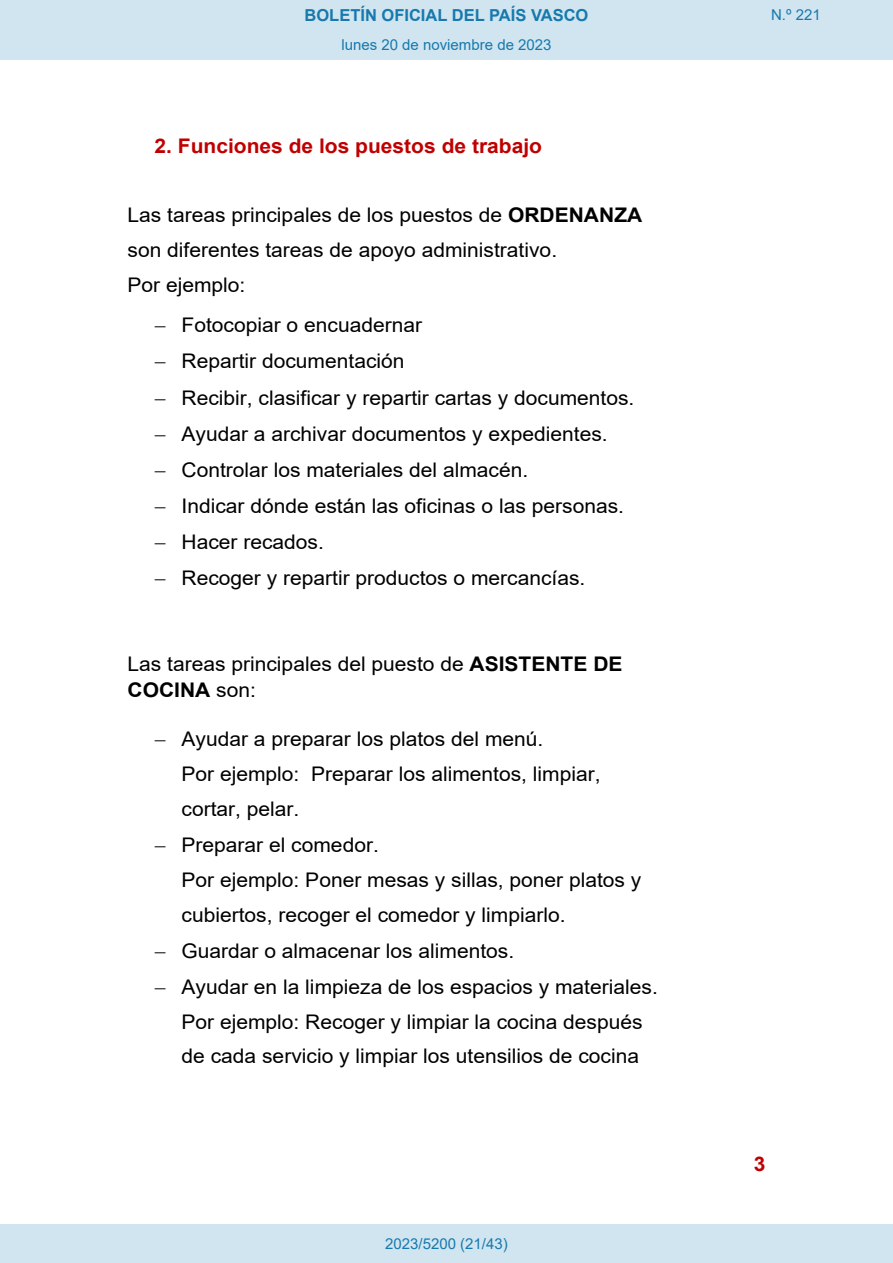
<style>
.page{position:relative;width:893px;height:1263px;background:#fff}
.page>*{position:absolute;margin:0;border:0;box-sizing:border-box;transform-origin:0 0}
.t1{font:20.1px/35.2px "Arial";color:#000;scale:1.04 1}
.t2{font:700 20.1px "Arial";color:#c00000;scale:1.04 1}
.t3{font:700 16.5px "Arial";color:#1879ad}
.Paginacion_Centro{font:15px "Arial";color:#1879ad}
.s1{font-weight:700}
</style>
<div class="page">
<div style="left:0;top:0;width:893px;height:60px;background:#d0e5f0"></div>
<div style="left:0;top:1225px;width:893px;height:38px;background:#d0e5f0"></div>
<p class="t3" style="left:305px;top:3px;width:285px">BOLETÍN OFICIAL DEL PAÍS VASCO</p>
<p class="Paginacion_Centro" style="left:771px;top:5px;width:51px">N.º 221</p>
<p class="Paginacion_Centro" style="left:341px;top:35px;width:212px">lunes 20 de noviembre de 2023</p>
<p class="t2" style="left:155px;top:132px;width:374px">2. Funciones de los puestos de trabajo</p>
<p class="t1" style="left:128px;top:198px;width:496px;line-height:34.8px">Las tareas principales de los puestos de <span class="s1">ORDENANZA </span>son diferentes tareas de apoyo administrativo.<br>Por ejemplo:</p>
<p class="t1" style="left:182px;top:307px;width:437px;line-height:36.2px">Fotocopiar o encuadernar<br>Repartir documentación<br>Recibir, clasificar y repartir cartas y documentos.<br>Ayudar a archivar documentos y expedientes.<br>Controlar los materiales del almacén.<br>Indicar dónde están las oficinas o las personas.<br>Hacer recados.<br>Recoger y repartir productos o mercancías.</p>
<p class="t1" style="left:128px;top:650px;width:477px;line-height:26.7px">Las tareas principales del puesto de <span class="s1">ASISTENTE DE<br>COCINA</span> son:</p>
<p class="t1" style="left:182px;top:721px;width:459px">Ayudar a preparar los platos del menú.<br>Por ejemplo: Preparar los alimentos, limpiar, cortar, pelar.<br>Preparar el comedor.<br>Por ejemplo: Poner mesas y sillas, poner platos y cubiertos, recoger el comedor y limpiarlo.<br>Guardar o almacenar los alimentos.<br>Ayudar en la limpieza de los espacios y materiales.<br>Por ejemplo: Recoger y limpiar la cocina después de cada servicio y limpiar los utensilios de cocina</p>
<p class="Paginacion_Centro" style="left:385px;top:1234px;width:124px">2023/5200 (21/43)</p>
<p class="t2" style="left:754px;top:1150px;width:13px">3</p>
</div>
